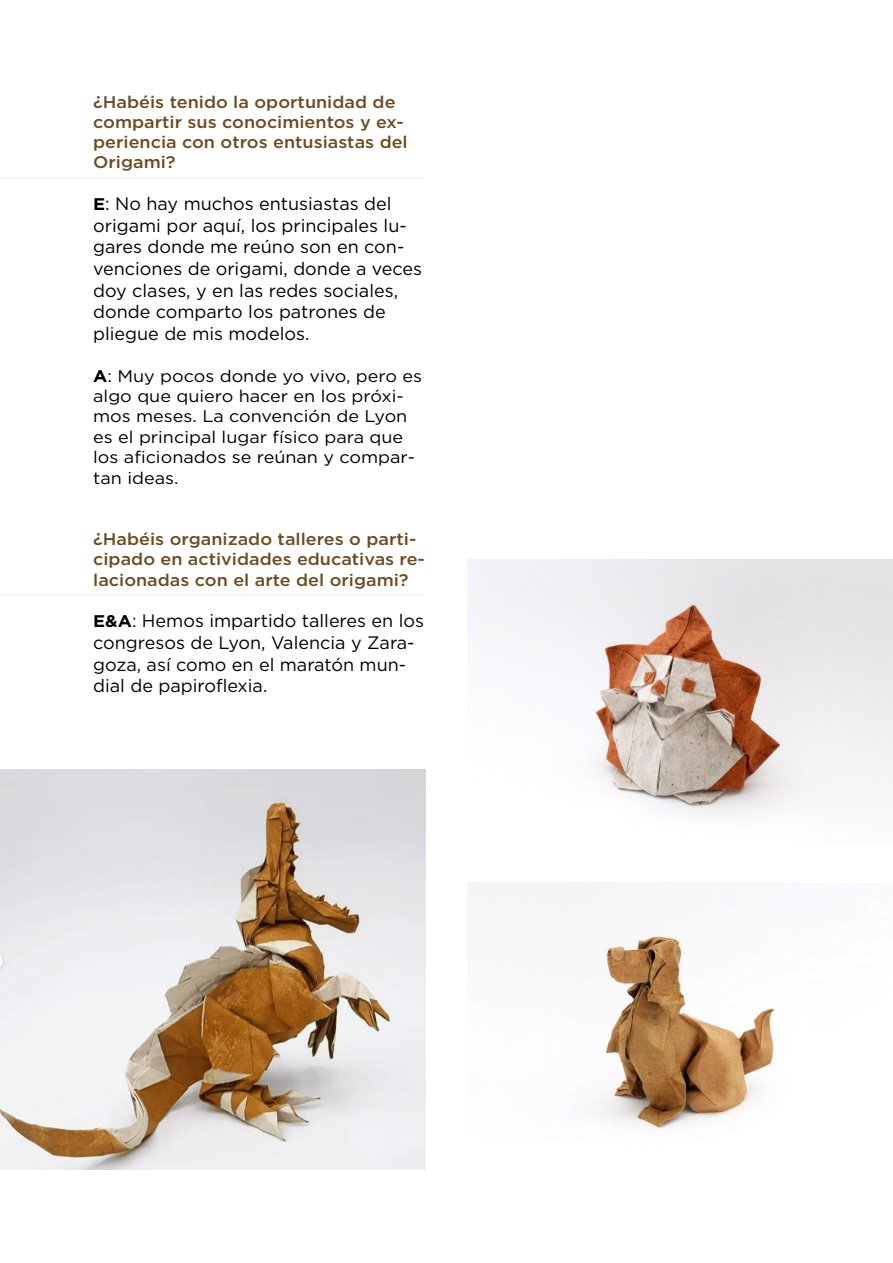
<style>
.page{position:relative;width:893px;height:1263px;background:#fff}
.page>*{position:absolute;margin:0;border:0;box-sizing:border-box;transform-origin:0 0}
.t1{font:18px/21.6px "Gotham";color:#000}
.t2{font:500 16.8px/20.2px "Gotham";color:#6d4b23;scale:1.07 1}
.t3{font:16.8px/20.5px "Gotham";color:#000;scale:1.07 1}
.s1{font-weight:700;font-size:16.8px}
.s2{font-weight:700}
</style>
<div class="page">
<img style="left:470px;top:882px;width:305px;height:247px">
<img style="left:468px;top:559px;width:425px;height:260px">
<img style="left:0;top:770px;width:425px;height:399px">
<hr style="left:0;top:177px;width:424px;height:2px;background:#cd9c6c">
<hr style="left:0;top:594px;width:424px;height:1px;background:#cd9c6c">
<p class="t2" style="left:93px;top:91px;width:295px">¿Habéis tenido la oportunidad de compartir sus conocimientos y ex&shy;periencia con otros entusiastas del<br>Origami?</p>
<p class="t1" style="left:93px;top:193px;width:330px"><span class="s1">E</span>: No hay muchos entusiastas del origami por aquí, los principales lu&shy;gares donde me reúno son en con&shy;venciones de origami, donde a veces doy clases, y en las redes sociales, donde comparto los patrones de pliegue de mis modelos.</p>
<p class="t3" style="left:93px;top:365px;width:309px"><span class="s2">A</span>: Muy pocos donde yo vivo, pero es algo que quiero hacer en los próxi&shy;mos meses. La convención de Lyon es el principal lugar físico para que los aficionados se reúnan y compar&shy;tan ideas.</p>
<p class="t2" style="left:93px;top:529px;width:311px">¿Habéis organizado talleres o parti&shy;cipado en actividades educativas re&shy;lacionadas con el arte del origami?</p>
<p class="t1" style="left:93px;top:610px;width:332px"><span class="s1">E&amp;A</span>: Hemos impartido talleres en los congresos de Lyon, Valencia y Zara&shy;goza, así como en el maratón mun&shy;dial de papiroflexia.</p>
</div>
